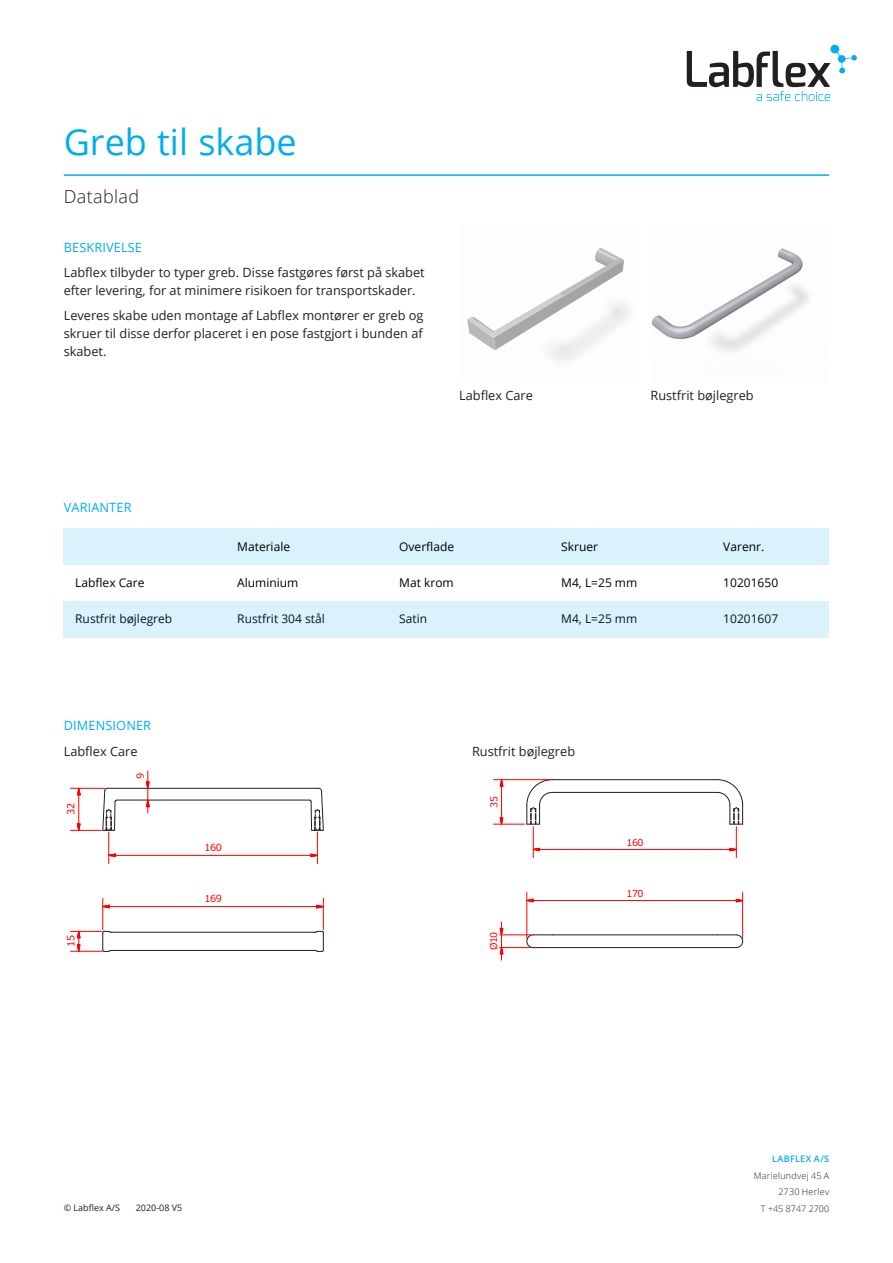
<style>
.page{position:relative;width:893px;height:1263px;background:#fff}
.page>*{position:absolute;margin:0;border:0;box-sizing:border-box;transform-origin:0 0}
.Titel_overskrift{font:36px "Open Sans";color:#00aeef}
.Titel_overskrift-2{font:300 18px "Open Sans";letter-spacing:.02em;color:#231f20}
.t1{font:12.75px/18px "Open Sans";color:#231f20}
.t2{font:12.75px "Open Sans";letter-spacing:.01em;color:#00aeef}
.Brødtekst_med_bullet{font:12px "Open Sans";color:#000}
.t3{font:9.75px "Verdana";letter-spacing:-.05em;color:#f00}
.t4{font:9.45px "Verdana";letter-spacing:-.06em;color:#f00}
.t5{font:300 9px "Open Sans";letter-spacing:.025em;color:#231f20}
.t6{font:9px "Open Sans";color:#231f20}
.t7{font:300 9px "Open Sans";color:#231f20}
.t8{font:600 9px "Open Sans";letter-spacing:.035em;color:#00aeef}
</style>
<div class="page">
<svg style="left:687px;top:45px;width:170px;height:56px"></svg>
<hr style="left:64px;top:174px;width:765px;height:2px;background:#00aeef">
<div style="left:64px;top:528px;width:765px;height:37px;background:#d9f2fc"></div>
<div style="left:64px;top:602px;width:765px;height:36px;background:#d9f2fc"></div>
<img style="left:651px;top:248px;width:158px;height:104px">
<img style="left:467px;top:248px;width:162px;height:114px">
<hr style="left:112px;top:932px;width:202px;height:1px;background:#231f20">
<hr style="left:112px;top:950px;width:202px;height:1px;background:#231f20">
<svg style="left:102px;top:930px;width:10px;height:22px"></svg>
<svg style="left:314px;top:930px;width:10px;height:22px"></svg>
<hr style="left:107px;top:788px;width:212px;height:1px;background:#231f20">
<svg style="left:102px;top:787px;width:15px;height:44px"></svg>
<svg style="left:309px;top:787px;width:15px;height:44px"></svg>
<hr style="left:116px;top:800px;width:194px;height:1px;background:#231f20">
<svg style="left:77px;top:787px;width:4px;height:43px"></svg>
<hr style="left:70px;top:830px;width:31px;height:1px;background:#f00">
<hr style="left:70px;top:788px;width:35px;height:1px;background:#f00">
<svg style="left:77px;top:930px;width:4px;height:21px"></svg>
<hr style="left:70px;top:931px;width:31px;height:1px;background:#f00">
<hr style="left:70px;top:951px;width:32px;height:1px;background:#f00">
<svg style="left:109px;top:853px;width:7px;height:4px"></svg>
<svg style="left:310px;top:853px;width:7px;height:4px"></svg>
<hr style="left:115px;top:855px;width:196px;height:1px;background:#f00">
<hr style="left:108px;top:832px;width:1px;height:32px;background:#f00">
<hr style="left:317px;top:832px;width:1px;height:32px;background:#f00">
<svg style="left:102px;top:905px;width:8px;height:3px"></svg>
<svg style="left:316px;top:905px;width:7px;height:3px"></svg>
<hr style="left:109px;top:906px;width:208px;height:1px;background:#f00">
<hr style="left:323px;top:898px;width:1px;height:32px;background:#f00">
<hr style="left:103px;top:898px;width:1px;height:32px;background:#f00">
<svg style="left:146px;top:771px;width:4px;height:42px"></svg>
<svg style="left:717px;top:934px;width:26px;height:14px"></svg>
<hr style="left:552px;top:934px;width:165px;height:1px;background:#231f20">
<hr style="left:552px;top:947px;width:165px;height:1px;background:#231f20">
<svg style="left:526px;top:934px;width:26px;height:14px"></svg>
<hr style="left:552px;top:779px;width:165px;height:1px;background:#231f20">
<hr style="left:552px;top:792px;width:165px;height:1px;background:#231f20">
<svg style="left:717px;top:779px;width:26px;height:46px"></svg>
<svg style="left:526px;top:779px;width:27px;height:46px"></svg>
<svg style="left:500px;top:817px;width:3px;height:7px"></svg>
<svg style="left:500px;top:780px;width:3px;height:7px"></svg>
<hr style="left:501px;top:786px;width:1px;height:32px;background:#f00">
<hr style="left:493px;top:824px;width:31px;height:1px;background:#f00">
<hr style="left:493px;top:779px;width:57px;height:1px;background:#f00">
<svg style="left:532px;top:848px;width:8px;height:3px"></svg>
<svg style="left:729px;top:848px;width:7px;height:3px"></svg>
<hr style="left:540px;top:849px;width:190px;height:1px;background:#f00">
<hr style="left:533px;top:827px;width:1px;height:30px;background:#f00">
<hr style="left:736px;top:827px;width:1px;height:30px;background:#f00">
<svg style="left:500px;top:922px;width:3px;height:38px"></svg>
<hr style="left:500px;top:934px;width:31px;height:1px;background:#f00">
<hr style="left:500px;top:947px;width:31px;height:1px;background:#f00">
<svg style="left:526px;top:899px;width:8px;height:3px"></svg>
<svg style="left:736px;top:899px;width:8px;height:3px"></svg>
<hr style="left:533px;top:900px;width:203px;height:1px;background:#f00">
<hr style="left:742px;top:892px;width:1px;height:46px;background:#f00">
<hr style="left:527px;top:892px;width:1px;height:46px;background:#f00">
<p class="Titel_overskrift" style="left:64px;top:117px;width:235px">Greb til skabe</p>
<p class="Titel_overskrift-2" style="left:64px;top:184px;width:77px">Datablad</p>
<p class="t2" style="left:64px;top:238px;width:80px">BESKRIVELSE</p>
<p class="t1" style="left:64px;top:263px;width:362px">Labflex tilbyder to typer greb. Disse fastgøres først på skabet efter levering, for at minimere risikoen for transportskader.</p>
<p class="t1" style="left:64px;top:306px;width:361px;text-align:justify">Leveres skabe uden montage af Labflex montører er greb og skruer til disse derfor placeret i en pose fastgjort i bunden af skabet.</p>
<p class="t1" style="left:459px;top:386px;width:75px">Labflex Care</p>
<p class="t1" style="left:650px;top:386px;width:105px">Rustfrit bøjlegreb</p>
<p class="t2" style="left:64px;top:499px;width:69px">VARIANTER</p>
<p class="Brødtekst_med_bullet" style="left:237px;top:538px;width:54px">Materiale</p>
<p class="Brødtekst_med_bullet" style="left:399px;top:538px;width:56px">Overflade</p>
<p class="Brødtekst_med_bullet" style="left:561px;top:538px;width:38px">Skruer</p>
<p class="Brødtekst_med_bullet" style="left:723px;top:538px;width:42px">Varenr.</p>
<p class="Brødtekst_med_bullet" style="left:75px;top:574px;width:71px">Labflex Care</p>
<p class="Brødtekst_med_bullet" style="left:237px;top:574px;width:63px">Aluminium</p>
<p class="Brødtekst_med_bullet" style="left:399px;top:574px;width:56px">Mat krom</p>
<p class="Brødtekst_med_bullet" style="left:561px;top:574px;width:78px">M4, L=25 mm</p>
<p class="Brødtekst_med_bullet" style="left:723px;top:574px;width:56px">10201650</p>
<p class="Brødtekst_med_bullet" style="left:75px;top:610px;width:99px">Rustfrit bøjlegreb</p>
<p class="Brødtekst_med_bullet" style="left:237px;top:610px;width:89px">Rustfrit 304 stål</p>
<p class="Brødtekst_med_bullet" style="left:399px;top:610px;width:29px">Satin</p>
<p class="Brødtekst_med_bullet" style="left:561px;top:610px;width:78px">M4, L=25 mm</p>
<p class="Brødtekst_med_bullet" style="left:723px;top:610px;width:56px">10201607</p>
<p class="t2" style="left:64px;top:717px;width:89px">DIMENSIONER</p>
<p class="t1" style="left:64px;top:742px;width:75px">Labflex Care</p>
<p class="t1" style="left:472px;top:742px;width:105px">Rustfrit bøjlegreb</p>
<p class="t3" style="left:64px;top:815px;width:14px;rotate:-90deg">32</p>
<p class="t3" style="left:64px;top:947px;width:13px;rotate:-90deg">15</p>
<p class="t3" style="left:133px;top:778px;width:8px;rotate:-90deg">9</p>
<p class="t3" style="left:204px;top:841px;width:19px">160</p>
<p class="t3" style="left:204px;top:892px;width:19px">169</p>
<p class="t6" style="left:64px;top:1201px;width:58px">© Labflex A/S</p>
<p class="t6" style="left:136px;top:1201px;width:48px">2020-08 V5</p>
<p class="t4" style="left:488px;top:807px;width:13px;rotate:-90deg">35</p>
<p class="t4" style="left:487px;top:950px;width:20px;rotate:-90deg">Ø10</p>
<p class="t4" style="left:626px;top:836px;width:19px">160</p>
<p class="t4" style="left:626px;top:886px;width:19px">170</p>
<p class="t8" style="left:772px;top:1153px;width:59px">LABFLEX A/S</p>
<p class="t5" style="left:754px;top:1169px;width:77px">Marielundvej 45 A</p>
<p class="t5" style="left:778px;top:1186px;width:52px">2730 Herlev</p>
<p class="t7" style="left:761px;top:1202px;width:70px">T +45 8747 2700</p>
</div>
